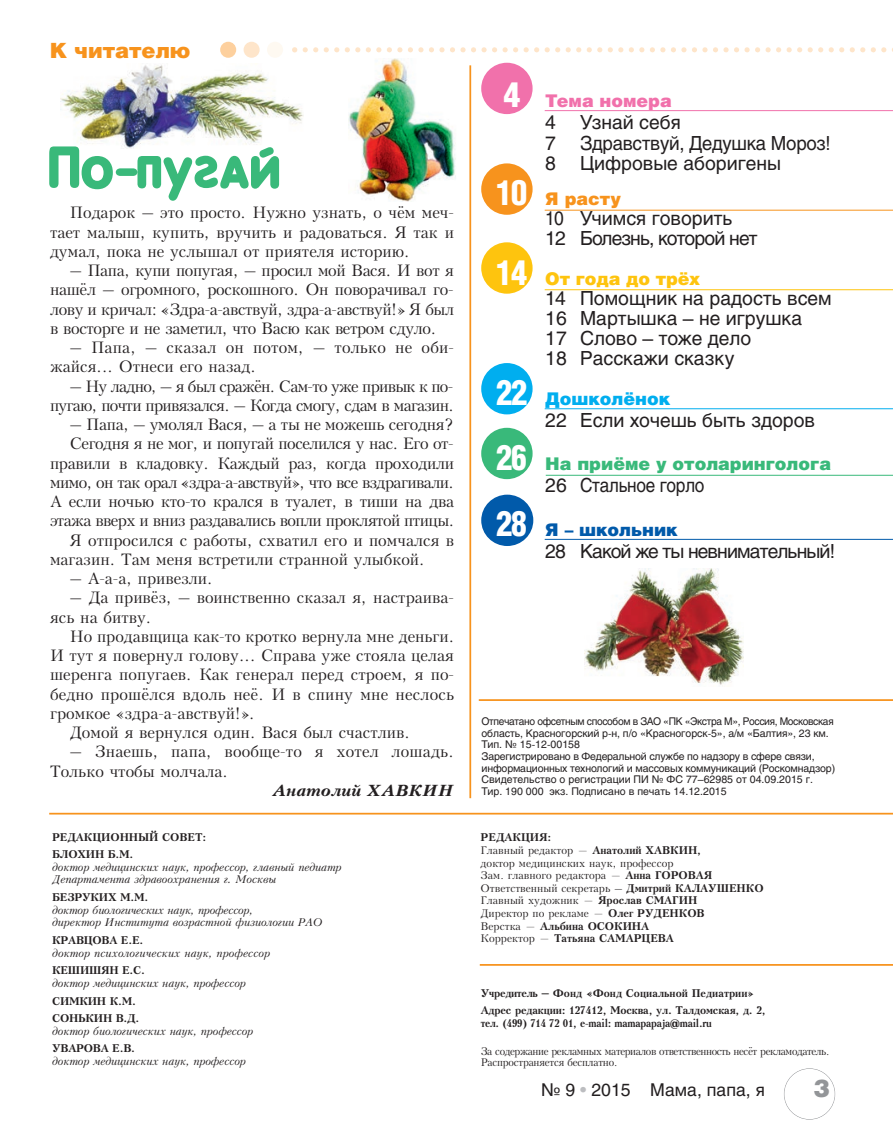
<style>
.page{position:relative;width:893px;height:1141px;background:#fff}
.page>*{position:absolute;margin:0;border:0;box-sizing:border-box;transform-origin:0 0}
.t1{font:24.5px "Helios Black C";color:#939598}
.t2{font:21px "Helios Black C";color:#f7931d}
.t3{font:19.25px/19.9px "Helios C";color:#231f20}
.t4{font:19.25px/19.9px "Helios C";letter-spacing:-.045em;color:#231f20;scale:.9 1}
.t5{font:19.25px "Helios C";letter-spacing:-.045em;color:#231f20}
.t6{font:17.5px "Helios Black C";color:#39b97a}
.t7{font:17.5px "Helios C";color:#231f20}
.t8{font:17.5px "Helios Black C";letter-spacing:-.005em;color:#fec40e}
.t9{font:17.5px "Helios Black C";color:#00aeef}
.t10{font:17.5px "Helios Black C";color:#015aaa}
.t11{font:17.5px "Helios Black C";color:#f171ab}
.t12{font:17.5px "Helios Black C";color:#f7931d}
.t13{font:15.75px/19.2px "Kudrashov C";color:#231f20}
.t14{font:15.75px "Kudrashov C";letter-spacing:-.02em;color:#231f20}
.t15{font:15.75px "Kudrashov C";letter-spacing:-.035em;color:#231f20}
.t16{font:15.75px/19.2px "Kudrashov C";letter-spacing:-.045em;color:#231f20;text-align:right}
.t17{font:15.75px "Kudrashov C";letter-spacing:-.03em;color:#231f20}
.t18{font:italic 700 15.75px "Kudrashov C";color:#231f20}
.t19{font:10.5px/11.5px "Helios C";letter-spacing:-.015em;color:#231f20}
.t20{font:italic 10.5px/12.6px "Kudrashov C";letter-spacing:-.015em;color:#231f20}
.t21{font:10.5px/12.6px "Kudrashov C";color:#231f20}
.t22{font:700 10.5px/17.5px "Kudrashov C";letter-spacing:-.015em;color:#231f20}
.t23{font:10.5px/10.5px "Kudrashov C";letter-spacing:-.04em;color:#231f20;scale:.96 1}
.t24{font:700 10.5px "Kudrashov C";letter-spacing:-.015em;color:#231f20;scale:.94 1}
.s1{font-family:"Helios Cond Black C";font-size:35px;color:#fff}
.s2{font-weight:700}
.s3{color:#bcbdc0}
</style>
<div class="page">
<img style="left:585px;top:569px;width:159px;height:116px">
<img style="left:61px;top:65px;width:243px;height:81px">
<img style="left:349px;top:59px;width:107px;height:142px">
<div style="left:481px;top:363px;width:52px;height:51px;background:#00aeef;border-radius:50%"></div>
<div style="left:481px;top:428px;width:52px;height:51px;background:#39b97a;border-radius:50%"></div>
<div style="left:481px;top:242px;width:52px;height:52px;background:#fec40e;border-radius:50%"></div>
<div style="left:481px;top:63px;width:52px;height:51px;background:#f171ab;border-radius:50%"></div>
<div style="left:481px;top:163px;width:52px;height:52px;background:#f7931d;border-radius:50%"></div>
<div style="left:784px;top:1068px;width:51px;height:52px;border:1px solid #939598;border-radius:50%"></div>
<svg style="left:292px;top:47px;width:601px;height:5px"></svg>
<div style="left:220px;top:42px;width:16px;height:16px;background:#fdd09e;border-radius:50%"></div>
<div style="left:244px;top:42px;width:16px;height:16px;background:#fee5ca;border-radius:50%"></div>
<div style="left:267px;top:42px;width:16px;height:16px;background:#fef9f1;border-radius:50%"></div>
<hr style="left:545px;top:110px;width:348px;height:1px;background:#f171ab">
<hr style="left:49px;top:813px;width:844px;height:2px;background:#f7931d">
<hr style="left:479px;top:699px;width:414px;height:2px;background:#f7931d">
<hr style="left:545px;top:210px;width:348px;height:1px;background:#f7931d">
<hr style="left:545px;top:289px;width:348px;height:1px;background:#fec40e">
<hr style="left:469px;top:65px;width:2px;height:733px;background:#f7931d">
<hr style="left:545px;top:408px;width:348px;height:1px;background:#00aeef">
<hr style="left:546px;top:475px;width:347px;height:1px;background:#39b97a">
<div style="left:481px;top:495px;width:52px;height:51px;background:#015aaa;border-radius:50%"></div>
<hr style="left:545px;top:539px;width:348px;height:1px;background:#015aaa">
<svg style="left:49px;top:146px;width:230px;height:55px"></svg>
<hr style="left:480px;top:964px;width:413px;height:2px;background:#f7931d">
<h2 class="t2" style="left:50px;top:37px;width:142px">К читателю</h2>
<p class="t13" style="left:50px;top:203px;width:406px;text-align:justify;text-indent:20px">Подарок – это просто. Нужно узнать, о чём меч&shy;тает малыш, купить, вручить и радоваться. Я так и думал, пока не услышал от приятеля историю.</p>
<p class="t13" style="left:50px;top:261px;width:406px;text-align:justify;text-indent:20px">– Папа, купи попугая, – просил мой Вася. И вот я нашёл – огромного, роскошного. Он поворачивал го&shy;лову и кричал: «Здра-а-авствуй, здра-а-авствуй!» Я был в восторге и не заметил, что Васю как ветром сдуло.</p>
<p class="t13" style="left:50px;top:338px;width:406px;text-indent:20px">– Папа, – сказал он потом, – только не оби&shy;жайся... Отнеси его назад.</p>
<p class="t16" style="left:50px;top:377px;width:406px">– Ну ладно, – я был сражён. Сам-то уже привык к по&shy;пугаю, почти привязался. – Когда смогу, сдам в магазин.</p>
<p class="t14" style="left:70px;top:416px;width:386px">– Папа, – умолял Вася, – а ты не можешь сегодня?</p>
<p class="t17" style="left:70px;top:435px;width:385px">Сегодня я не мог, и попугай поселился у нас. Его от-</p>
<p class="t14" style="left:50px;top:454px;width:406px">правили в кладовку. Каждый раз, когда проходили</p>
<p class="t15" style="left:50px;top:473px;width:406px">мимо, он так орал «здра-а-авствуй», что все вздрагивали.</p>
<p class="t14" style="left:50px;top:493px;width:405px">А если ночью кто-то крался в туалет, в тиши на два</p>
<p class="t15" style="left:50px;top:512px;width:406px">этажа вверх и вниз раздавались вопли проклятой птицы.</p>
<p class="t13" style="left:70px;top:531px;width:386px">Я отпросился с работы, схватил его и помчался в</p>
<p class="t13" style="left:50px;top:550px;width:376px">магазин. Там меня встретили странной улыбкой.</p>
<p class="t13" style="left:70px;top:569px;width:144px">– А-а-а, привезли.</p>
<p class="t13" style="left:50px;top:588px;width:406px;text-indent:20px">– Да привёз, – воинственно сказал я, настраива&shy;ясь на битву.</p>
<p class="t13" style="left:70px;top:627px;width:386px">Но продавщица как-то кротко вернула мне деньги.</p>
<p class="t13" style="left:50px;top:646px;width:405px">И тут я повернул голову... Справа уже стояла целая</p>
<p class="t13" style="left:50px;top:665px;width:406px">шеренга попугаев. Как генерал перед строем, я по-</p>
<p class="t13" style="left:50px;top:685px;width:406px">бедно прошёлся вдоль неё. И в спину мне неслось</p>
<p class="t13" style="left:50px;top:704px;width:206px">громкое «здра-а-авствуй!».</p>
<p class="t13" style="left:70px;top:723px;width:342px">Домой я вернулся один. Вася был счастлив.</p>
<p class="t13" style="left:50px;top:742px;width:405px;text-indent:20px">– Знаешь, папа, вообще-то я хотел лошадь.<br>Только чтобы молчала.</p>
<p class="t18" style="left:272px;top:781px;width:183px">Анатолий ХАВКИН</p>
<p class="t22" style="left:52px;top:830px;width:156px">РЕДАКЦИОННЫЙ СОВЕТ:<br>БЛОХИН Б.М.</p>
<p class="t20" style="left:52px;top:862px;width:291px">доктор медицинских наук, профессор, главный педиатр<br>Департамента здравоохранения г. Москвы</p>
<p class="t22" style="left:52px;top:890px;width:98px">БЕЗРУКИХ М.М.</p>
<p class="t20" style="left:52px;top:905px;width:272px">доктор биологических наук, профессор,<br>директор Института возрастной физиологии РАО</p>
<p class="t22" style="left:52px;top:933px;width:93px">КРАВЦОВА Е.Е.</p>
<p class="t20" style="left:52px;top:948px;width:220px">доктор психологических наук, профессор</p>
<p class="t22" style="left:52px;top:964px;width:94px">КЕШИШЯН Е.С.</p>
<p class="t20" style="left:52px;top:978px;width:195px">доктор медицинских наук, профессор</p>
<p class="t22" style="left:52px;top:994px;width:89px">СИМКИН К.М.<br>СОНЬКИН В.Д.</p>
<p class="t20" style="left:52px;top:1026px;width:203px">доктор биологических наук, профессор</p>
<p class="t22" style="left:52px;top:1042px;width:85px">УВАРОВА Е.В.</p>
<p class="t20" style="left:52px;top:1056px;width:195px">доктор медицинских наук, профессор</p>
<p class="t11" style="left:503px;top:89px;width:170px"><span class="s1">4</span> Тема номера</p>
<p class="t3" style="left:545px;top:113px;width:287px;line-height:21.9px">4 Узнай себя<br>7 Здравствуй, Дедушка Мороз!</p>
<p class="t3" style="left:545px;top:156px;width:237px">8 Цифровые аборигены</p>
<p class="t12" style="left:496px;top:188px;width:127px"><span class="s1">10</span> Я расту</p>
<p class="t4" style="left:545px;top:210px;width:237px">10 Учимся говорить<br>12 Болезнь, которой нет</p>
<p class="t8" style="left:496px;top:268px;width:206px"><span class="s1">14</span> От года до трёх</p>
<p class="t3" style="left:545px;top:290px;width:288px">14 Помощник на радость всем<br>16 Мартышка – не игрушка<br>17 Слово – тоже дело<br>18 Расскажи сказку</p>
<p class="t9" style="left:496px;top:387px;width:176px"><span class="s1">22</span> Дошколёнок</p>
<p class="t3" style="left:545px;top:412px;width:271px">22 Если хочешь быть здоров</p>
<p class="t6" style="left:496px;top:453px;width:337px"><span class="s1">26</span> На приёме у отоларинголога</p>
<p class="t3" style="left:545px;top:477px;width:161px">26 Стальное горло</p>
<p class="t10" style="left:496px;top:519px;width:184px"><span class="s1">28</span> Я – школьник</p>
<p class="t5" style="left:545px;top:544px;width:291px">28 Какой же ты невнимательный!</p>
<p class="t19" style="left:481px;top:717px;width:355px">Отпечатано офсетным способом в ЗАО «ПК «Экстра М», Россия, Московская область, Красногорский р-н, п/о «Красногорск-5», а/м «Балтия», 23 км.<br>Тип. № 15-12-00158<br>Зарегистрировано в Федеральной службе по надзору в сфере связи, информационных технологий и массовых коммуникаций (Роскомнадзор)<br>Свидетельство о регистрации ПИ № ФС 77–62985 от 04.09.2015 г.<br>Тир. 190 000 экз. Подписано в печать 14.12.2015</p>
<p class="t21" style="left:481px;top:831px;width:284px"><span class="s2">РЕДАКЦИЯ:<br></span>Главный редактор — <span class="s2">Анатолий ХАВКИН,<br></span>доктор медицинских наук, профессор<br>Зам. главного редактора — <span class="s2">Анна ГОРОВАЯ<br></span>Ответственный секретарь – <span class="s2">Дмитрий КАЛАУШЕНКО<br></span>Главный художник — <span class="s2">Ярослав СМАГИН<br></span>Директор по рекламе — <span class="s2">Олег РУДЕНКОВ<br></span>Верстка — <span class="s2">Альбина ОСОКИНА<br></span>Корректор — <span class="s2">Татьяна САМАРЦЕВА</span></p>
<p class="t22" style="left:481px;top:986px;width:287px">Учредитель – Фонд «Фонд Социальной Педиатрии»<br>Адрес редакции: 127412, Москва, ул. Талдомская, д. 2,</p>
<p class="t24" style="left:481px;top:1020px;width:247px">тел. (499) 714 72 01, e-mail: mamapapaja@mail.ru</p>
<p class="t23" style="left:481px;top:1046px;width:365px">За содержание рекламных материалов ответственность несёт рекламодатель.<br>Распространяется бесплатно.</p>
<p class="t7" style="left:541px;top:1083px;width:225px">№ 9 <span class="s3">•</span> 2015 Мама, папа, я</p>
<h1 class="t1" style="left:814px;top:1073px;width:18px">3</h1>
</div>
